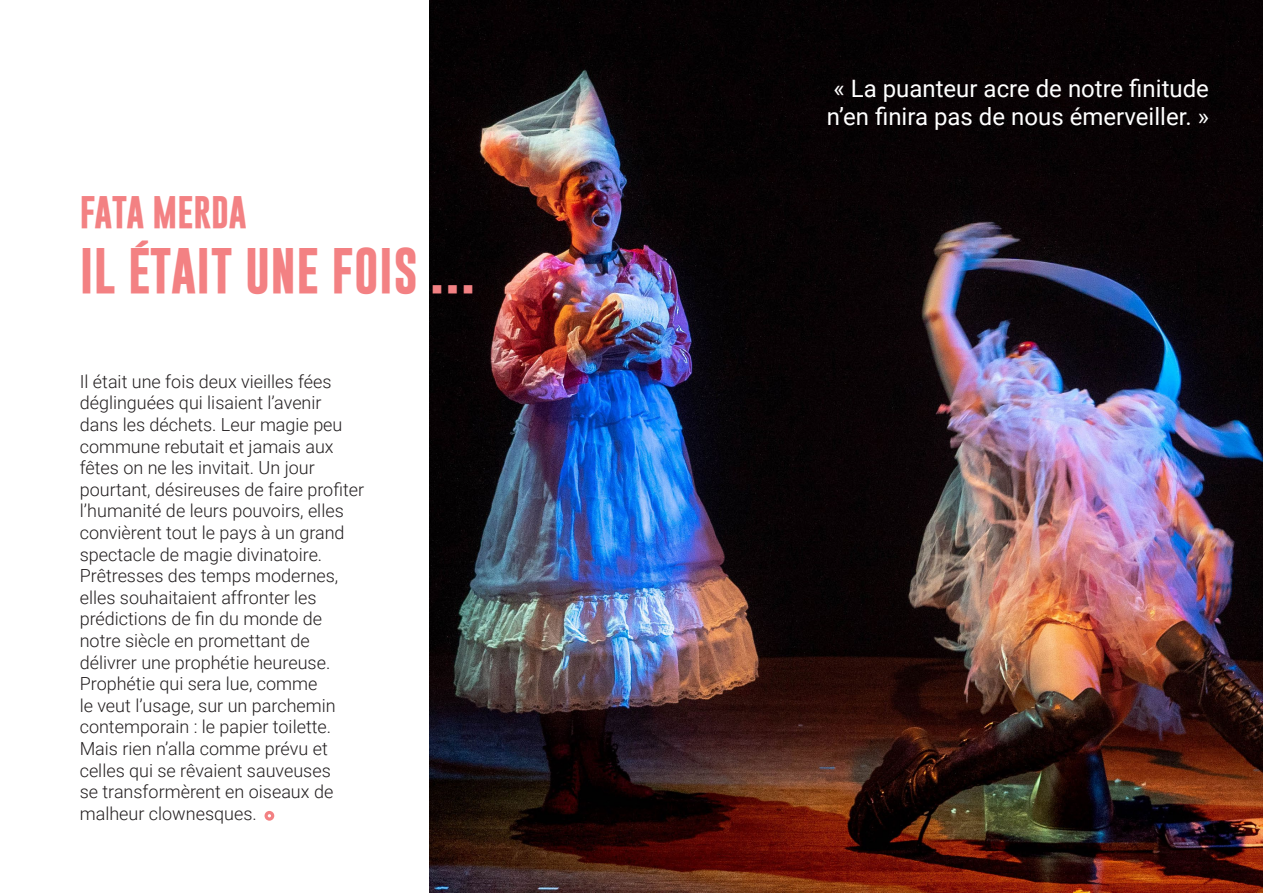
<style>
.page{position:relative;width:1263px;height:893px;background:#fff}
.page>*{position:absolute;margin:0;border:0;box-sizing:border-box;transform-origin:0 0}
.t1{font:700 46.5px "Gobold";letter-spacing:.01em;color:#f38183}
.t2{font:700 33px "Gobold";color:#f38183}
.t3{font:24px/28.8px "Roboto";color:#fff}
.t4{font:300 18px/21.6px "Roboto";color:#231f20}
</style>
<div class="page">
<img style="left:429px;top:0;width:834px;height:892px">
<svg style="left:264px;top:811px;width:10px;height:10px"></svg>
<p class="t2" style="left:80px;top:191px;width:169px">FATA MERDA</p>
<p class="t1" style="left:80px;top:241px;width:398px">IL ÉTAIT UNE FOIS …</p>
<p class="t4" style="left:80px;top:370px;width:286px">Il était une fois deux vieilles fées déglinguées qui lisaient l’avenir dans les déchets. Leur magie peu commune rebutait et jamais aux fêtes on ne les invitait. Un jour pourtant, désireuses de faire profiter l’humanité de leurs pouvoirs, elles convièrent tout le pays à un grand spectacle de magie divinatoire.<br>Prêtresses des temps modernes, elles souhaitaient affronter les prédictions de fin du monde de notre siècle en promettant de délivrer une prophétie heureuse.<br>Prophétie qui sera lue, comme<br>le veut l’usage, sur un parchemin contemporain : le papier toilette.<br>Mais rien n’alla comme prévu et celles qui se rêvaient sauveuses<br>se transformèrent en oiseaux de malheur clownesques.</p>
<p class="t3" style="left:827px;top:73px;width:384px">« La puanteur acre de notre finitude n’en finira pas de nous émerveiller. »</p>
</div>
